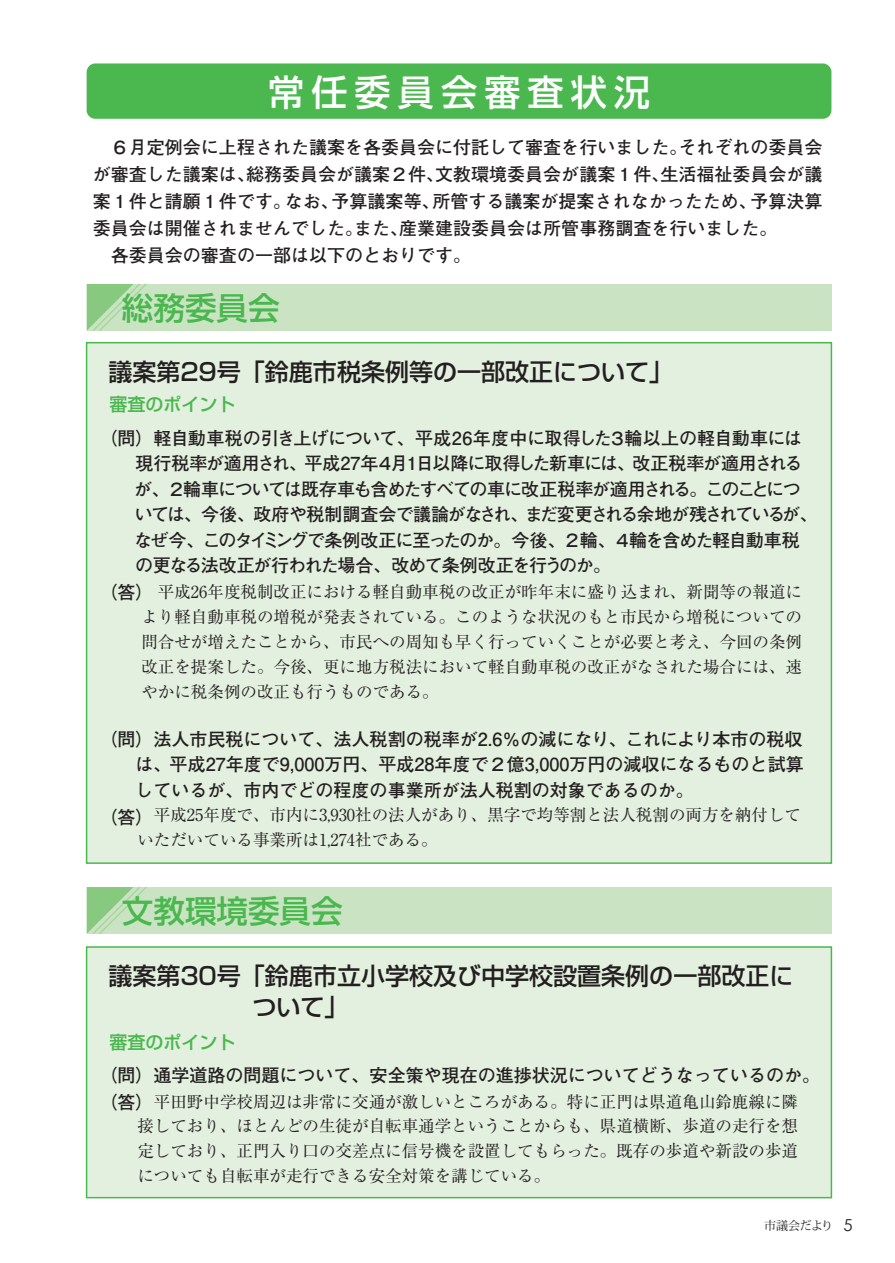
<style>
.page{position:relative;width:895px;height:1263px;background:#fff}
.page>*{position:absolute;margin:0;border:0;box-sizing:border-box;transform-origin:0 0}
.t1{font:500 36px "Shin Go Pr 5";letter-spacing:.2em;color:#fff}
.t2{font:500 31.5px "Shin Go Pr 5";color:#4ab84f}
.t3{font:500 24px "Shin Go Pr 5";color:#231f20}
.t4{font:700 18px/27px "Futo Go B101 Pr 5";color:#231f20}
.t5{font:700 18px/25.5px "Futo Go B101 Pr 5";letter-spacing:-.06em;color:#231f20}
.t6{font:500 18px "Shin Go Pr 5";color:#4ab84f}
.t7{font:16.5px/24.8px "Ryumin Pr 5";color:#231f20;text-align:justify}
.t8{font:12px "Koz Min Pro";letter-spacing:-.03em;color:#231f20}
.s1{font-family:"Futo Go B101 Pr 5";font-weight:700;font-size:18px}
.s2{font-family:"Century Gothic";font-size:16.5px}
</style>
<div class="page">
<div style="left:87px;top:887px;width:744px;height:47px;background:#cae4c3"></div>
<svg style="left:87px;top:886px;width:60px;height:49px"></svg>
<div style="left:87px;top:284px;width:744px;height:47px;background:#cae4c3"></div>
<svg style="left:87px;top:283px;width:60px;height:48px"></svg>
<div style="left:87px;top:63px;width:744px;height:56px;background:#4ab84f;border-radius:9px"></div>
<div style="left:86px;top:342px;width:745px;height:522px;background:#e3f0df;border:2px solid #4ab84f"></div>
<div style="left:86px;top:946px;width:745px;height:252px;background:#e3f0df;border:2px solid #4ab84f"></div>
<p class="t1" style="left:268px;top:63px;width:383px">常任委員会審査状況</p>
<p class="t4" style="left:93px;top:132px;width:731px">　６月定例会に上程された議案を各委員会に付託して審査を行いました。それぞれの委員会が審査した議案は、総務委員会が議案２件、文教環境委員会が議案１件、生活福祉委員会が議案１件と請願１件です。なお、予算議案等、所管する議案が提案されなかったため、予算決算委員会は開催されませんでした。また、産業建設委員会は所管事務調査を行いました。<br>　各委員会の審査の一部は以下のとおりです。</p>
<p class="t2" style="left:122px;top:282px;width:159px">総務委員会</p>
<p class="t3" style="left:108px;top:352px;width:566px">議案第29号「鈴鹿市税条例等の一部改正について」</p>
<p class="t6" style="left:109px;top:390px;width:127px">審査のポイント</p>
<p class="t5" style="left:134px;top:424px;width:685px;text-indent:-35px">（問）軽自動車税の引き上げについて、平成26年度中に取得した３輪以上の軽自動車には現行税率が適用され、平成27年４月１日以降に取得した新車には、改正税率が適用されるが、２輪車については既存車も含めたすべての車に改正税率が適用される。このことについては、今後、政府や税制調査会で議論がなされ、まだ変更される余地が残されているが、なぜ今、このタイミングで条例改正に至ったのか。今後、２輪、４輪を含めた軽自動車税の更なる法改正が行われた場合、改めて条例改正を行うのか。</p>
<p class="t7" style="left:141px;top:579px;width:662px;text-indent:-42px"><span class="s1">（答）</span>平成26年度税制改正における軽自動車税の改正が昨年末に盛り込まれ、新聞等の報道により軽自動車税の増税が発表されている。このような状況のもと市民から増税についての問合せが増えたことから、市民への周知も早く行っていくことが必要と考え、今回の条例改正を提案した。今後、更に地方税法において軽自動車税の改正がなされた場合には、速やかに税条例の改正も行うものである。</p>
<p class="t4" style="left:99px;top:724px;width:704px">（問）法人市民税について、法人税割の税率が2.6％の減になり、これにより本市の税収</p>
<p class="t4" style="left:135px;top:749px;width:669px">は、平成27年度で9,000万円、平成28年度で２億3,000万円の減収になるものと試算</p>
<p class="t4" style="left:135px;top:775px;width:559px">しているが、市内でどの程度の事業所が法人税割の対象であるのか。</p>
<p class="t4" style="left:99px;top:802px;width:55px">（答）</p>
<p class="t7" style="left:137px;top:802px;width:665px;text-indent:16px">平成25年度で、市内に3,930社の法人があり、黒字で均等割と法人税割の両方を納付していただいている事業所は1,274社である。</p>
<p class="t2" style="left:122px;top:885px;width:222px">文教環境委員会</p>
<p class="t3" style="left:108px;top:956px;width:686px">議案第30号「鈴鹿市立小学校及び中学校設置条例の一部改正に</p>
<p class="t6" style="left:109px;top:1027px;width:127px">審査のポイント</p>
<p class="t4" style="left:99px;top:1061px;width:721px">（問）通学道路の問題について、安全策や現在の進捗状況についてどうなっているのか。</p>
<p class="t7" style="left:137px;top:1088px;width:661px;text-indent:-38px"><span class="s1">（答）</span>平田野中学校周辺は非常に交通が激しいところがある。特に正門は県道亀山鈴鹿線に隣接しており、ほとんどの生徒が自転車通学ということからも、県道横断、歩道の走行を想定しており、正門入り口の交差点に信号機を設置してもらった。既存の歩道や新設の歩道についても自転車が走行できる安全対策を講じている。</p>
<p class="t8" style="left:763px;top:1217px;width:90px">市議会だより <span class="s2">5</span></p>
</div>
